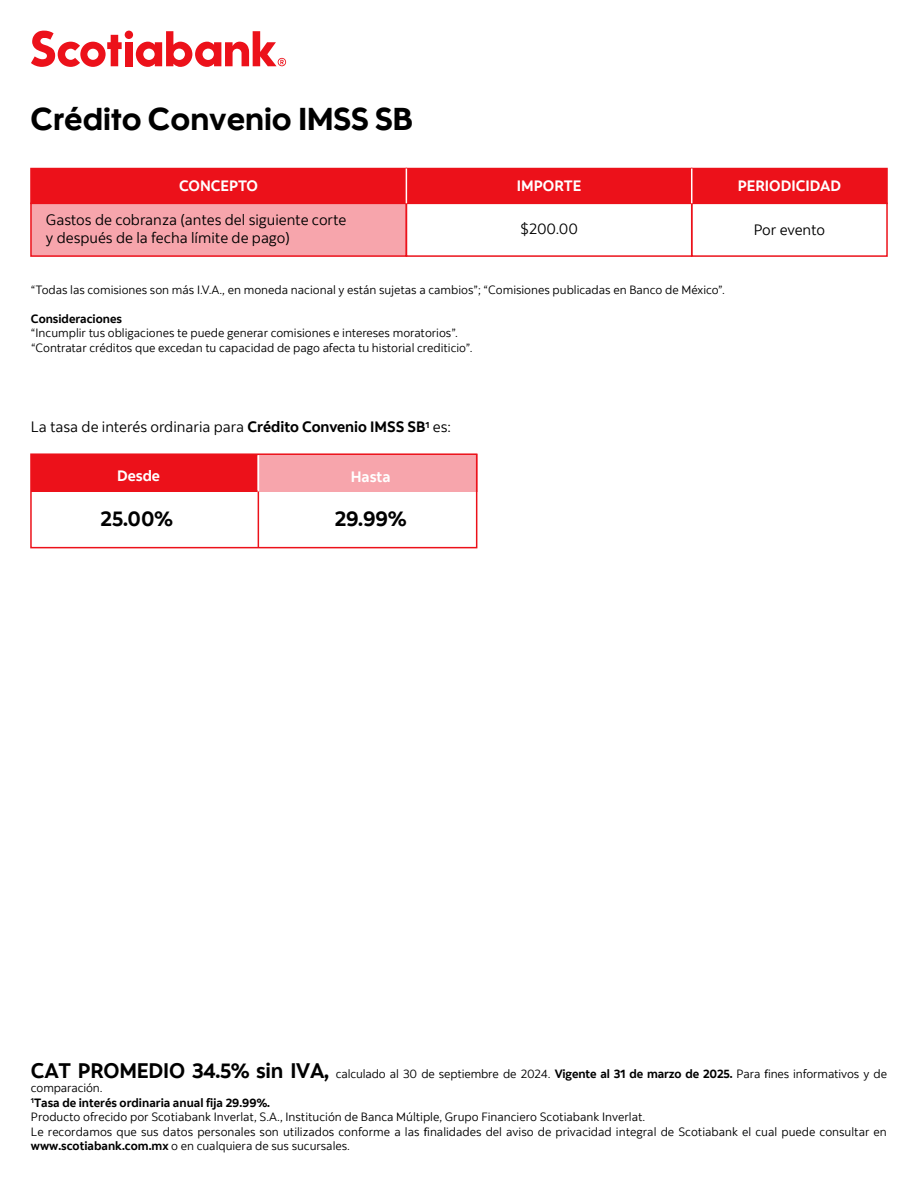
<style>
.page{position:relative;width:918px;height:1188px;background:#fff}
.page>*{position:absolute;margin:0;border:0;box-sizing:border-box;transform-origin:0 0}
.t1{font:31.5px "Scotia Headline";color:#000}
.t2{font:700 21px "Scotia";color:#000}
.t3{font:15px/18px "Scotia";color:#000}
.t4{font:700 15px "Scotia";color:#fff}
.t5{font:12px/14.4px "Scotia";color:#000}
.t6{font:700 12px "Scotia";color:#000}
.s1{font-weight:700}
.s2{font-weight:700;font-size:21px}
.s3{font-family:"Myriad Pro"}
</style>
<div class="page">
<div style="left:31px;top:203px;width:375px;height:53px;background:#f7a5ac"></div>
<div style="left:30px;top:168px;width:377px;height:36px;background:#ec111a"></div>
<div style="left:406px;top:168px;width:286px;height:36px;background:#ec111a"></div>
<div style="left:691px;top:168px;width:197px;height:36px;background:#ec111a"></div>
<div style="left:30px;top:203px;width:377px;height:54px;border:2px solid #ec111a"></div>
<div style="left:406px;top:203px;width:286px;height:54px;border:2px solid #ec111a"></div>
<div style="left:691px;top:203px;width:197px;height:54px;border:2px solid #ec111a"></div>
<hr style="left:406px;top:169px;width:1px;height:34px;background:#fff">
<hr style="left:691px;top:169px;width:1px;height:34px;background:#fff">
<div style="left:31px;top:454px;width:227px;height:37px;background:#ec111a"></div>
<div style="left:258px;top:454px;width:220px;height:37px;background:#f7a5ac"></div>
<div style="left:30px;top:453px;width:447px;height:95px;border:2px solid #ec111a"></div>
<hr style="left:258px;top:455px;width:1px;height:39px;background:#fff">
<hr style="left:258px;top:491px;width:1px;height:57px;background:#ec111a">
<div style="left:125px;top:42px;width:8px;height:24px;background:#ec111a"></div>
<div style="left:125px;top:31px;width:8px;height:8px;background:#ec111a;border-radius:50%"></div>
<svg style="left:31px;top:31px;width:91px;height:36px"></svg>
<svg style="left:136px;top:31px;width:150px;height:36px"></svg>
<h1 class="t1" style="left:31px;top:100px;width:383px">Crédito Convenio IMSS SB</h1>
<p class="t4" style="left:179px;top:176px;width:80px">CONCEPTO</p>
<p class="t4" style="left:517px;top:176px;width:66px">IMPORTE</p>
<p class="t4" style="left:738px;top:176px;width:105px">PERIODICIDAD</p>
<p class="t3" style="left:520px;top:220px;width:60px">$200.00</p>
<p class="t3" style="left:754px;top:220px;width:73px">Por evento</p>
<p class="t3" style="left:46px;top:211px;width:302px">Gastos de cobranza (antes del siguiente corte y después de la fecha límite de pago)</p>
<p class="t5" style="left:31px;top:283px;width:696px">“Todas las comisiones son más I.V.A., en moneda nacional y están sujetas a cambios”; “Comisiones publicadas en Banco de México”.</p>
<p class="t6" style="left:31px;top:311px;width:92px">Consideraciones</p>
<p class="t5" style="left:31px;top:326px;width:443px">“Incumplir tus obligaciones te puede generar comisiones e intereses moratorios”. “Contratar créditos que excedan tu capacidad de pago afecta tu historial crediticio”.</p>
<p class="t3" style="left:31px;top:418px;width:422px">La tasa de interés ordinaria para <span class="s1">Crédito Convenio IMSS SB</span><sup>1</sup> es:</p>
<p class="t4" style="left:117px;top:466px;width:44px">Desde</p>
<p class="t4" style="left:351px;top:467px;width:41px">Hasta</p>
<h2 class="t2" style="left:100px;top:505px;width:74px">25.00%</h2>
<h2 class="t2" style="left:335px;top:505px;width:73px">29.99%</h2>
<p class="t5" style="left:31px;top:1067px;width:858px"><span class="s2">CAT PROMEDIO 34.5% sin IVA,</span> calculado al 30 de septiembre de 2024. <span class="s1">Vigente al 31 de marzo de 2025.</span> Para <span class="s3">f</span>ines informativos y de comparación.<br><sup>1</sup><span class="s1">Tasa de interés ordinaria anual fija 29.99%.<br></span>Producto ofrecido por Scotiabank Inverlat, S.A., Institución de Banca Múltiple, Grupo Financiero Scotiabank Inverlat.<br>Le recordamos que sus datos personales son utilizados conforme a las <span class="s3">f</span>inalidades del aviso de privacidad integral de Scotiabank el cual puede consultar en <span class="s1">www.scotiabank.com.mx</span> o en cualquiera de sus sucursales.</p>
</div>
